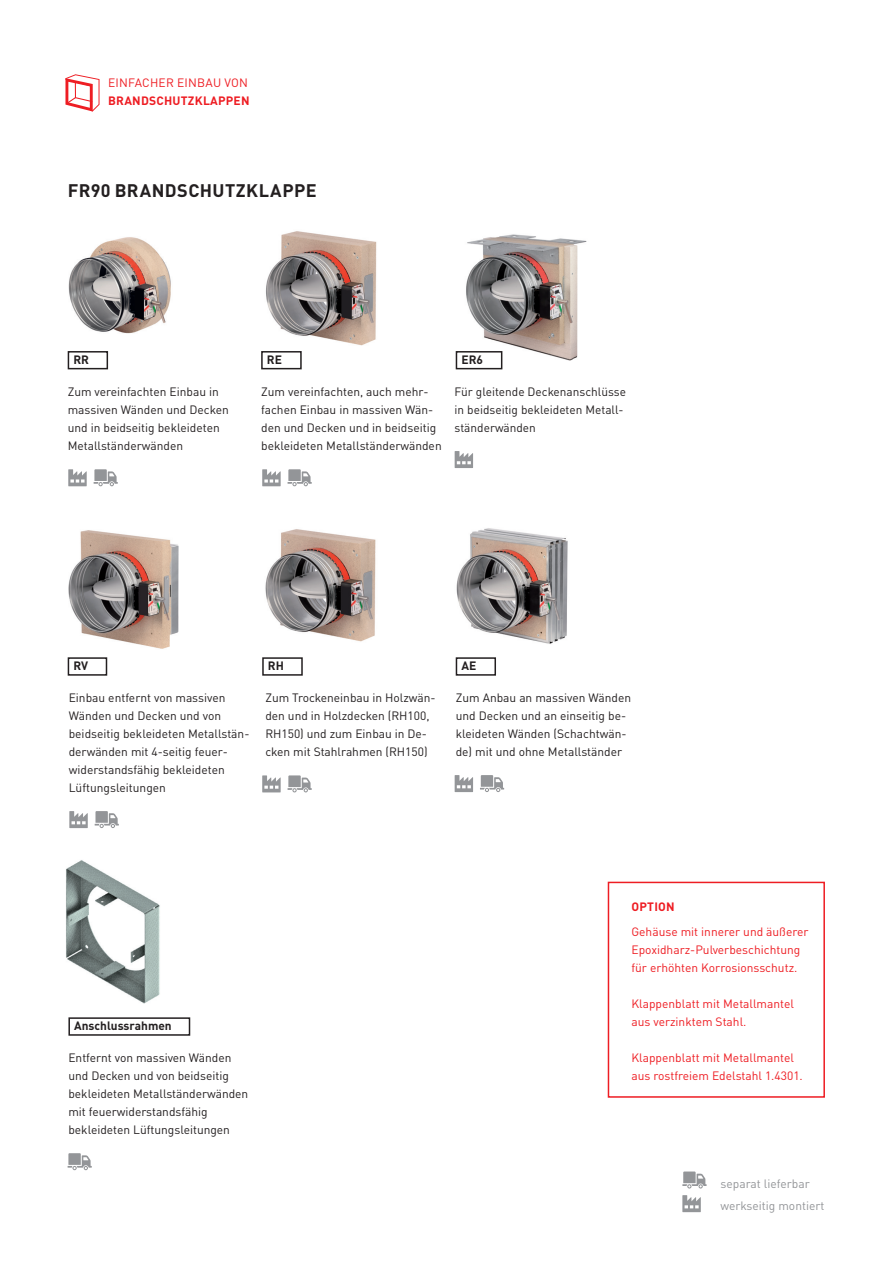
<style>
.page{position:relative;width:893px;height:1263px;background:#fff}
.page>*{position:absolute;margin:0;border:0;box-sizing:border-box;transform-origin:0 0}
.t1{font:700 18px "DIN Pro";letter-spacing:.02em;color:#231f20}
.t2{font:12px/18px "DIN Pro";color:#231f20}
.t3{font:12px/18px "DIN Pro";color:#ee1d23}
.t4{font:12px "DIN Pro";color:#939598}
.t5{font:700 12px "DIN Pro";color:#231f20}
.t6{font:700 12px "DIN Pro";letter-spacing:.02em;color:#ee1d23}
.t7{font:12px "DIN Pro";letter-spacing:.02em;color:#ee1d23}
</style>
<div class="page">
<img style="left:456px;top:528px;width:112px;height:116px">
<div style="left:68px;top:657px;width:39px;height:19px;border:2px solid #231f20"></div>
<div style="left:262px;top:657px;width:41px;height:19px;border:2px solid #231f20"></div>
<img style="left:68px;top:530px;width:111px;height:119px">
<img style="left:265px;top:529px;width:111px;height:113px">
<div style="left:456px;top:657px;width:40px;height:19px;border:2px solid #231f20"></div>
<img style="left:266px;top:231px;width:111px;height:115px">
<img style="left:455px;top:234px;width:132px;height:127px">
<img style="left:68px;top:237px;width:103px;height:97px">
<div style="left:68px;top:351px;width:40px;height:18px;border:2px solid #231f20"></div>
<div style="left:261px;top:351px;width:41px;height:18px;border:2px solid #231f20"></div>
<div style="left:456px;top:351px;width:46px;height:18px;border:2px solid #231f20"></div>
<svg style="left:65px;top:74px;width:34px;height:38px"></svg>
<div style="left:68px;top:1017px;width:122px;height:19px;border:2px solid #231f20"></div>
<img style="left:66px;top:860px;width:94px;height:143px">
<div style="left:608px;top:882px;width:217px;height:216px;border:2px solid #ee1d23"></div>
<svg style="left:68px;top:469px;width:19px;height:17px"></svg>
<svg style="left:94px;top:469px;width:24px;height:17px"></svg>
<svg style="left:69px;top:811px;width:19px;height:17px"></svg>
<svg style="left:95px;top:811px;width:24px;height:17px"></svg>
<svg style="left:262px;top:775px;width:19px;height:17px"></svg>
<svg style="left:288px;top:775px;width:24px;height:17px"></svg>
<svg style="left:455px;top:775px;width:18px;height:17px"></svg>
<svg style="left:455px;top:451px;width:18px;height:17px"></svg>
<svg style="left:480px;top:775px;width:24px;height:17px"></svg>
<svg style="left:262px;top:469px;width:19px;height:17px"></svg>
<svg style="left:288px;top:469px;width:24px;height:17px"></svg>
<svg style="left:68px;top:1153px;width:24px;height:17px"></svg>
<svg style="left:682px;top:1195px;width:19px;height:17px"></svg>
<svg style="left:682px;top:1171px;width:25px;height:17px"></svg>
<p class="t7" style="left:108px;top:73px;width:141px">EINFACHER EINBAU VON</p>
<p class="t6" style="left:108px;top:90px;width:143px">BRANDSCHUTZKLAPPEN</p>
<h1 class="t1" style="left:68px;top:176px;width:250px">FR90 BRANDSCHUTZKLAPPE</h1>
<p class="t5" style="left:73px;top:349px;width:17px">RR</p>
<p class="t5" style="left:267px;top:349px;width:17px">RE</p>
<p class="t5" style="left:461px;top:349px;width:23px">ER6</p>
<p class="t2" style="left:68px;top:381px;width:163px">Zum vereinfachten Einbau in massiven Wänden und Decken und in beidseitig bekleideten<br>Metallständerwänden</p>
<p class="t2" style="left:261px;top:381px;width:182px">Zum vereinfachten, auch mehr&shy;fachen Einbau in massiven Wän&shy;den und Decken und in beidseitig bekleideten Metallständerwänden</p>
<p class="t2" style="left:455px;top:381px;width:173px">Für gleitende Deckenanschlüsse in beidseitig bekleideten Metall&shy;ständerwänden</p>
<p class="t5" style="left:73px;top:655px;width:16px">RV</p>
<p class="t5" style="left:268px;top:655px;width:18px">RH</p>
<p class="t2" style="left:69px;top:687px;width:182px">Einbau entfernt von massiven<br>Wänden und Decken und von beidseitig bekleideten Metallstän&shy;derwänden mit 4-seitig feuer&shy;widerstandsfähig bekleideten<br>Lüftungsleitungen</p>
<p class="t2" style="left:265px;top:687px;width:172px">Zum Trockeneinbau in Holzwän&shy;den und in Holzdecken (RH100,<br>RH150) und zum Einbau in De&shy;cken mit Stahlrahmen (RH150)</p>
<p class="t5" style="left:461px;top:655px;width:16px">AE</p>
<p class="t2" style="left:456px;top:687px;width:177px">Zum Anbau an massiven Wänden und Decken und an einseitig be&shy;kleideten Wänden (Schachtwän&shy;de) mit und ohne Metallständer</p>
<p class="t5" style="left:74px;top:1015px;width:99px">Anschlussrahmen</p>
<p class="t2" style="left:68px;top:1047px;width:181px">Entfernt von massiven Wänden und Decken und von beidseitig bekleideten Metallständerwänden mit feuerwiderstandsfähig bekleideten Lüftungsleitungen</p>
<p class="t6" style="left:632px;top:897px;width:45px">OPTION</p>
<p class="t3" style="left:631px;top:921px;width:178px">Gehäuse mit innerer und äußerer<br>Epoxidharz-Pulverbeschichtung für erhöhten Korrosionsschutz.</p>
<p class="t3" style="left:631px;top:993px;width:164px">Klappenblatt mit Metallmantel aus verzinktem Stahl.</p>
<p class="t3" style="left:631px;top:1047px;width:173px">Klappenblatt mit Metallmantel aus rostfreiem Edelstahl 1.4301.</p>
<p class="t4" style="left:720px;top:1174px;width:91px">separat lieferbar</p>
<p class="t4" style="left:720px;top:1196px;width:105px">werkseitig montiert</p>
</div>
